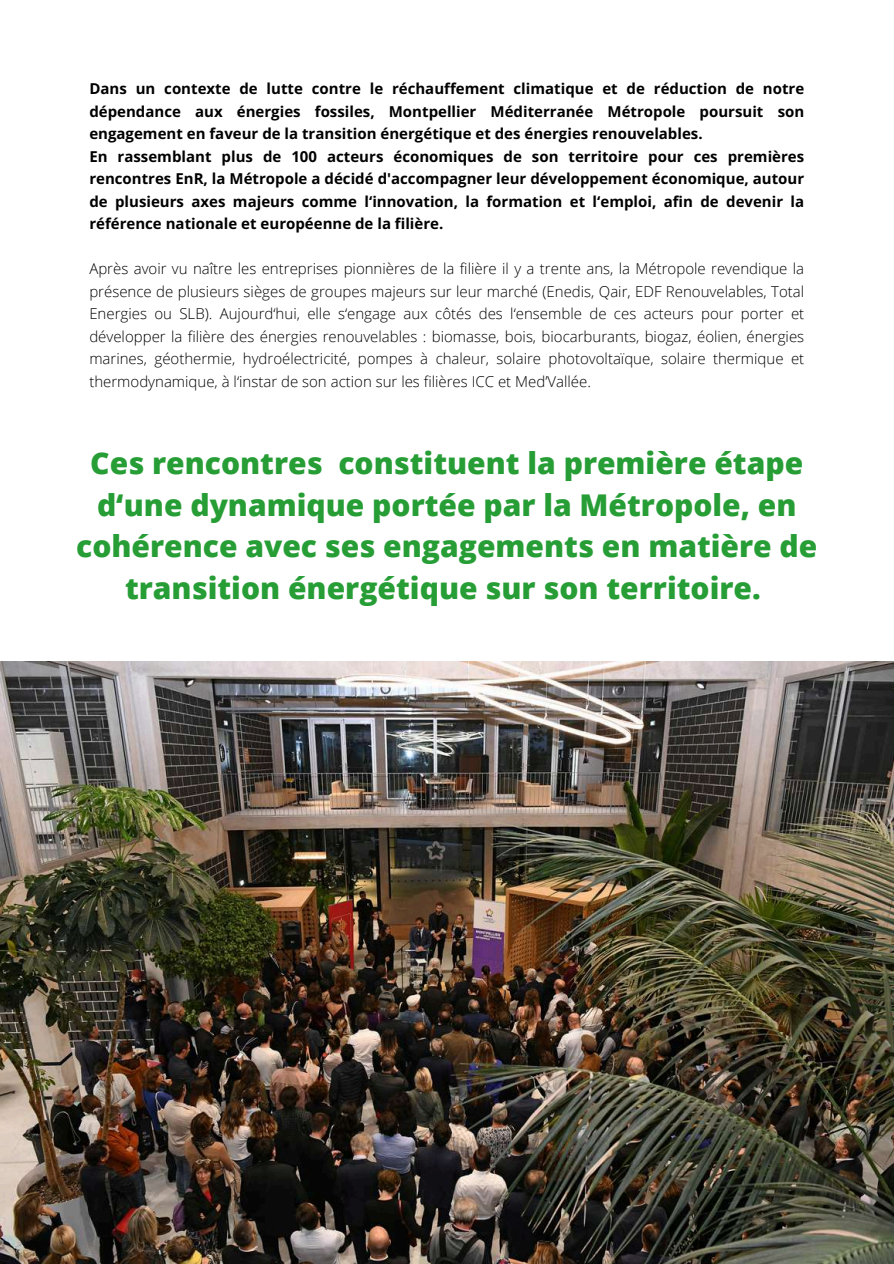
<style>
.page{position:relative;width:894px;height:1264px;background:#fff}
.page>*{position:absolute;margin:0;border:0;box-sizing:border-box;transform-origin:0 0}
.t1{font:800 30px/41.7px "Open Sans";color:#269d35;text-align:center}
.t2{font:300 15px/22.5px "Open Sans";color:#000;text-align:justify}
.t3{font:700 15px/22.5px "Open Sans";color:#000}
</style>
<div class="page">
<img style="left:0;top:661px;width:893px;height:602px">
<p class="t3" style="left:89px;top:77px;width:716px">Dans un contexte de lutte contre le réchauffement climatique et de réduction de notre dépendance aux énergies fossiles, Montpellier Méditerranée Métropole poursuit son engagement en faveur de la transition énergétique et des énergies renouvelables.<br>En rassemblant plus de 100 acteurs économiques de son territoire pour ces premières rencontres EnR, la Métropole a décidé d'accompagner leur développement économique, autour de plusieurs axes majeurs comme l‘innovation, la formation et l‘emploi, afin de devenir la référence nationale et européenne de la filière.</p>
<p class="t2" style="left:89px;top:257px;width:716px">Après avoir vu naître les entreprises pionnières de la filière il y a trente ans, la Métropole revendique la présence de plusieurs sièges de groupes majeurs sur leur marché (Enedis, Qair, EDF Renouvelables, Total Energies ou SLB). Aujourd‘hui, elle s‘engage aux côtés des l‘ensemble de ces acteurs pour porter et développer la filière des énergies renouvelables : biomasse, bois, biocarburants, biogaz, éolien, énergies marines, géothermie, hydroélectricité, pompes à chaleur, solaire photovoltaïque, solaire thermique et thermodynamique, à l‘instar de son action sur les filières ICC et Med’Vallée.</p>
<h1 class="t1" style="left:76px;top:441px;width:742px">Ces rencontres constituent la première étape d‘une dynamique portée par la Métropole, en cohérence avec ses engagements en matière de transition énergétique sur son territoire.</h1>
</div>
